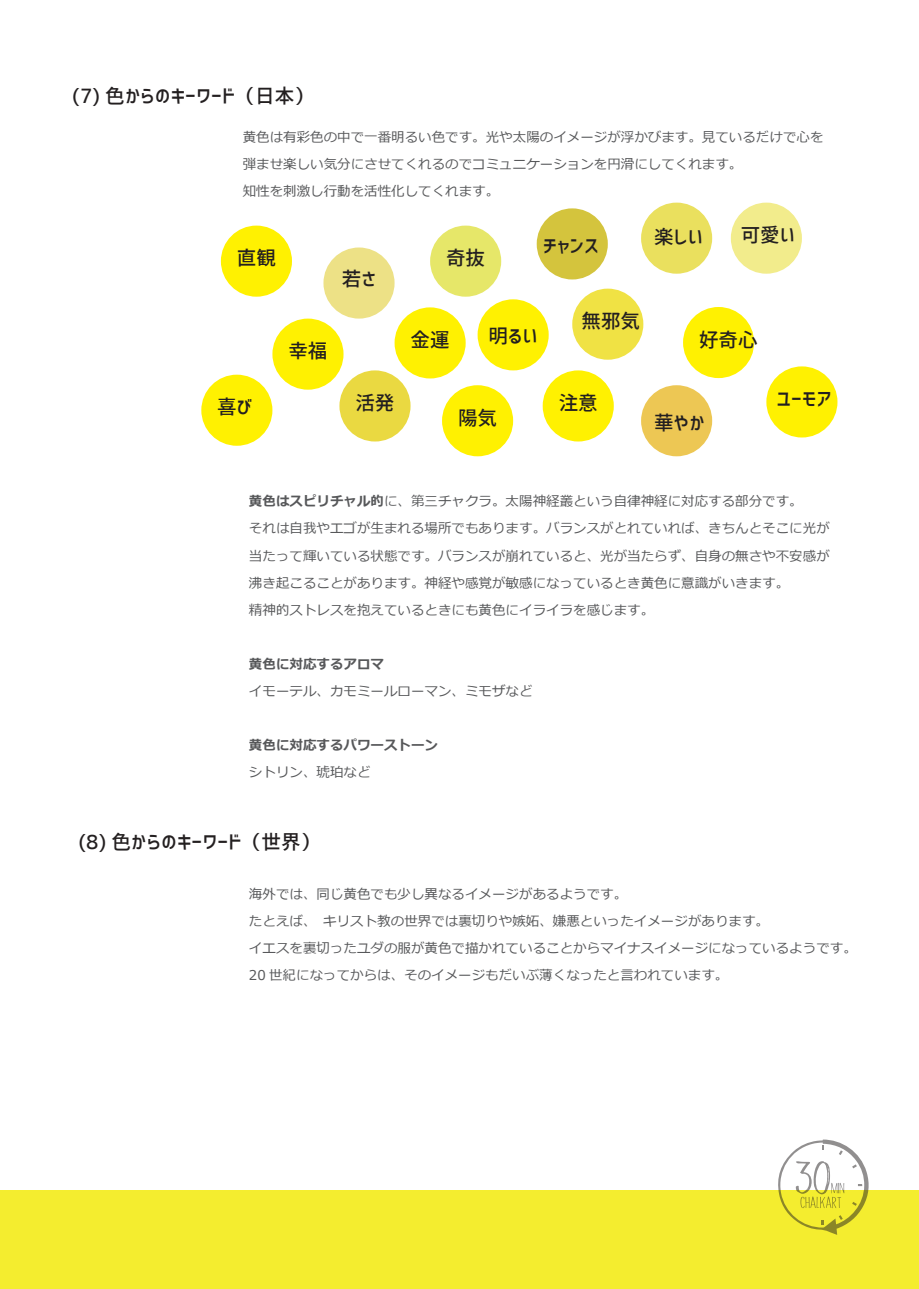
<style>
.page{position:relative;width:919px;height:1289px;background:#fff}
.page>*{position:absolute;margin:0;border:0;box-sizing:border-box;transform-origin:0 0}
.t1{font:19.5px "Corporate Logo Medium";color:#231f20}
.t2{font:13.5px/27px "Meiryo";color:#57585a}
.t3{font:700 13.5px "Meiryo";color:#57585a}
.s1{font-weight:700}
</style>
<div class="page">
<div style="left:0;top:1189px;width:918px;height:99px;background:#f4ed2f"></div>
<div style="left:221px;top:225px;width:71px;height:72px;background:#fff101;border-radius:50%"></div>
<div style="left:272px;top:318px;width:71px;height:71px;background:#fff101;border-radius:50%"></div>
<div style="left:201px;top:374px;width:71px;height:72px;background:#fff101;border-radius:50%"></div>
<div style="left:766px;top:366px;width:71px;height:71px;background:#fff101;border-radius:50%"></div>
<div style="left:323px;top:247px;width:71px;height:71px;background:#ede186;border-radius:50%"></div>
<div style="left:430px;top:225px;width:71px;height:72px;background:#e6e769;border-radius:50%"></div>
<div style="left:542px;top:370px;width:71px;height:71px;background:#fff101;border-radius:50%"></div>
<div style="left:339px;top:370px;width:71px;height:71px;background:#ead941;border-radius:50%"></div>
<div style="left:442px;top:385px;width:71px;height:71px;background:#fff101;border-radius:50%"></div>
<div style="left:683px;top:307px;width:71px;height:71px;background:#fff101;border-radius:50%"></div>
<div style="left:572px;top:288px;width:71px;height:72px;background:#f0e244;border-radius:50%"></div>
<div style="left:536px;top:208px;width:71px;height:71px;background:#d4c43d;border-radius:50%"></div>
<div style="left:641px;top:385px;width:71px;height:71px;background:#edc754;border-radius:50%"></div>
<div style="left:730px;top:203px;width:71px;height:71px;background:#f2ec8c;border-radius:50%"></div>
<div style="left:394px;top:307px;width:71px;height:71px;background:#fff101;border-radius:50%"></div>
<div style="left:641px;top:203px;width:71px;height:71px;background:#eae05e;border-radius:50%"></div>
<div style="left:477px;top:299px;width:71px;height:71px;background:#fff101;border-radius:50%"></div>
<svg style="left:778px;top:1139px;width:90px;height:95px"></svg>
<h1 class="t1" style="left:72px;top:83px;width:243px">(7) 色からのキーワード（日本）</h1>
<p class="t2" style="left:243px;top:125px;width:582px">黄色は有彩色の中で一番明るい色です。光や太陽のイメージが浮かびます。見ているだけで心を弾ませ楽しい気分にさせてくれるのでコミュニケーションを円滑にしてくれます。<br>知性を刺激し行動を活性化してくれます。</p>
<h1 class="t1" style="left:237px;top:245px;width:40px">直観</h1>
<h1 class="t1" style="left:342px;top:266px;width:36px">若さ</h1>
<h1 class="t1" style="left:288px;top:338px;width:40px">幸福</h1>
<h1 class="t1" style="left:446px;top:245px;width:40px">奇抜</h1>
<h1 class="t1" style="left:542px;top:233px;width:57px">チャンス</h1>
<h1 class="t1" style="left:654px;top:224px;width:51px">楽しい</h1>
<h1 class="t1" style="left:740px;top:222px;width:56px">可愛い</h1>
<h1 class="t1" style="left:410px;top:327px;width:40px">金運</h1>
<h1 class="t1" style="left:488px;top:322px;width:51px">明るい</h1>
<h1 class="t1" style="left:581px;top:308px;width:60px">無邪気</h1>
<h1 class="t1" style="left:699px;top:327px;width:60px">好奇心</h1>
<h1 class="t1" style="left:217px;top:394px;width:36px">喜び</h1>
<h1 class="t1" style="left:776px;top:386px;width:57px">ユーモア</h1>
<h1 class="t1" style="left:355px;top:390px;width:41px">活発</h1>
<h1 class="t1" style="left:558px;top:390px;width:40px">注意</h1>
<h1 class="t1" style="left:458px;top:405px;width:40px">陽気</h1>
<h1 class="t1" style="left:654px;top:410px;width:52px">華やか</h1>
<p class="t2" style="left:249px;top:489px;width:582px"><span class="s1">黄色はスピリチャル的</span>に、第三チャクラ。太陽神経叢という自律神経に対応する部分です。<br>それは自我やエゴが生まれる場所でもあります。バランスがとれていれば、きちんとそこに光が当たって輝いている状態です。バランスが崩れていると、光が当たらず、自身の無さや不安感が沸き起こることがあります。神経や感覚が敏感になっているとき黄色に意識がいきます。<br>精神的ストレスを抱えているときにも黄色にイライラを感じます。</p>
<p class="t3" style="left:249px;top:654px;width:136px">黄色に対応するアロマ</p>
<p class="t2" style="left:249px;top:678px;width:285px">イモーテル、カモミールローマン、ミモザなど</p>
<p class="t3" style="left:249px;top:735px;width:191px">黄色に対応するパワーストーン</p>
<p class="t2" style="left:249px;top:759px;width:123px">シトリン、琥珀など</p>
<h1 class="t1" style="left:78px;top:829px;width:243px">(8) 色からのキーワード（世界）</h1>
<p class="t2" style="left:249px;top:881px;width:609px">海外では、同じ黄色でも少し異なるイメージがあるようです。<br>たとえば、　キリスト教の世界では裏切りや嫉妬、嫌悪といったイメージがあります。<br>イエスを裏切ったユダの服が黄色で描かれていることからマイナスイメージになっているようです。20 世紀になってからは、そのイメージもだいぶ薄くなったと言われています。</p>
</div>
